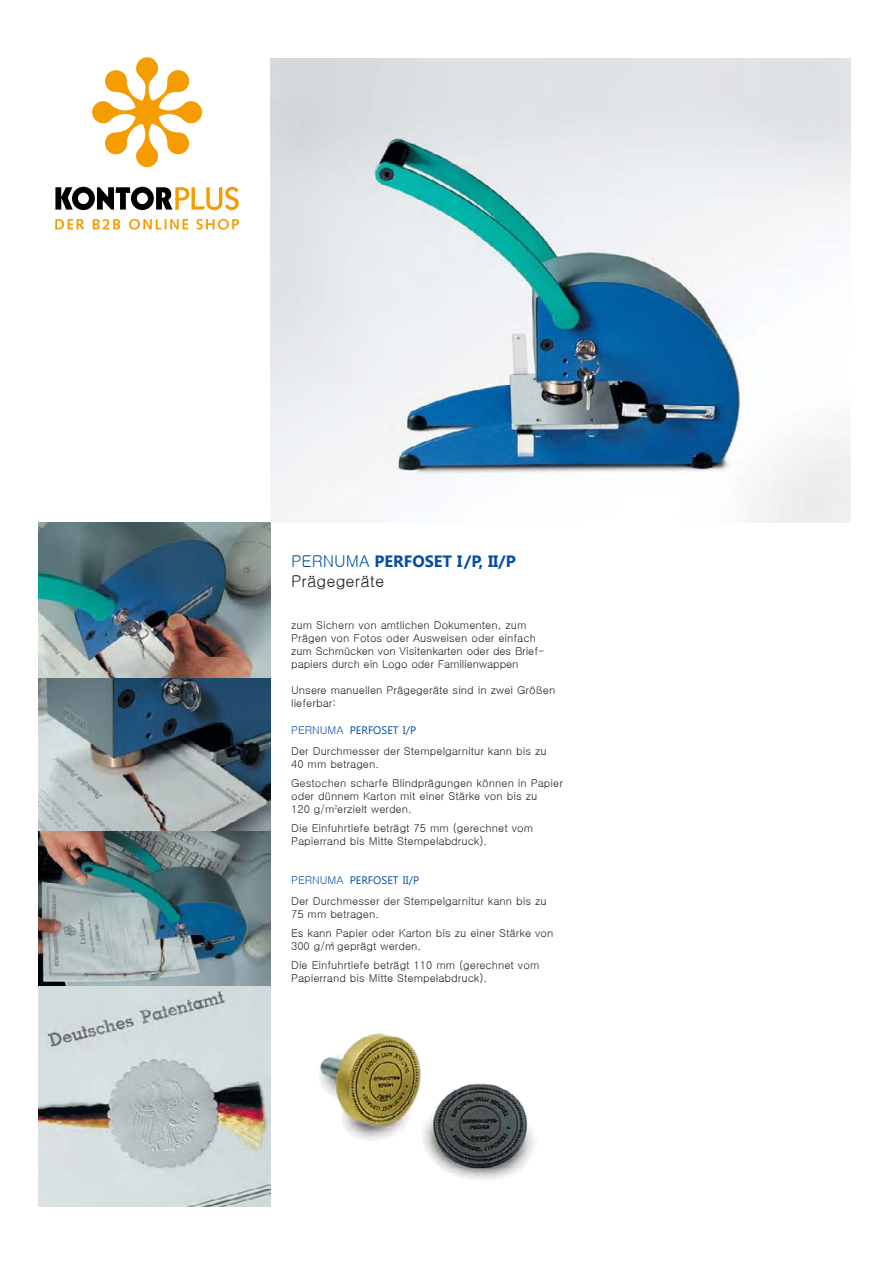
<style>
.page{position:relative;width:893px;height:1263px;background:#fff}
.page>*{position:absolute;margin:0;border:0;box-sizing:border-box;transform-origin:0 0}
.t1{font:700 16.35px "Segoe UI";color:#034ea2}
.t2{font:300 16.35px "Frutiger";color:#231f20}
.t3{font:300 10.95px/13px "Frutiger";color:#231f20}
.t4{font:700 10.95px/13px "Frutiger";letter-spacing:-.01em;color:#231f20}
.t5{font:10.95px "Segoe UI";color:#034ea2}
.s1{font-family:"Frutiger";font-weight:300}
</style>
<div class="page">
<img style="left:39px;top:677px;width:231px;height:155px">
<img style="left:39px;top:522px;width:231px;height:155px">
<img style="left:39px;top:832px;width:231px;height:154px">
<svg style="left:39px;top:986px;width:231px;height:221px;background:#c3cbcb"></svg>
<img style="left:270px;top:59px;width:580px;height:463px">
<img style="left:319px;top:1033px;width:160px;height:146px">
<svg style="left:92px;top:57px;width:110px;height:110px"></svg>
<svg style="left:55px;top:186px;width:184px;height:44px"></svg>
<h1 class="t1" style="left:291px;top:550px;width:226px"><span class="s1">PERNUMA</span> PERFOSET I/P, II/P</h1>
<h1 class="t2" style="left:291px;top:573px;width:95px">Prägegeräte</h1>
<p class="t4" style="left:291px;top:618px;width:255px">zum Sichern von amtlichen Dokumenten, zum Prägen von Fotos oder Ausweisen oder einfach zum Schmücken von Visitenkarten oder des Brief&shy;papiers durch ein Logo oder Familienwappen</p>
<p class="t3" style="left:291px;top:684px;width:266px">Unsere manuellen Prägegeräte sind in zwei Größen lieferbar:</p>
<p class="t5" style="left:291px;top:722px;width:127px"><span class="s1">PERNUMA</span> PERFOSET I/P</p>
<p class="t3" style="left:291px;top:744px;width:257px">Der Durchmesser der Stempelgarnitur kann bis zu<br>40 mm betragen.</p>
<p class="t3" style="left:291px;top:776px;width:273px">Gestochen scharfe Blindprägungen können in Papier oder dünnem Karton mit einer Stärke von bis zu<br>120 g/m<sup>2</sup>erzielt werden.</p>
<p class="t3" style="left:291px;top:821px;width:243px">Die Einfuhrtiefe beträgt 75 mm (gerechnet vom<br>Papierrand bis Mitte Stempelabdruck).</p>
<p class="t5" style="left:291px;top:872px;width:129px"><span class="s1">PERNUMA</span> PERFOSET II/P</p>
<p class="t3" style="left:291px;top:895px;width:257px">Der Durchmesser der Stempelgarnitur kann bis zu<br>75 mm betragen.</p>
<p class="t3" style="left:291px;top:927px;width:264px">Es kann Papier oder Karton bis zu einer Stärke von<br>300 g/m<sup>2</sup> geprägt werden.</p>
<p class="t3" style="left:291px;top:958px;width:250px">Die Einfuhrtiefe beträgt 110 mm (gerechnet vom<br>Papierrand bis Mitte Stempelabdruck).</p>
</div>
